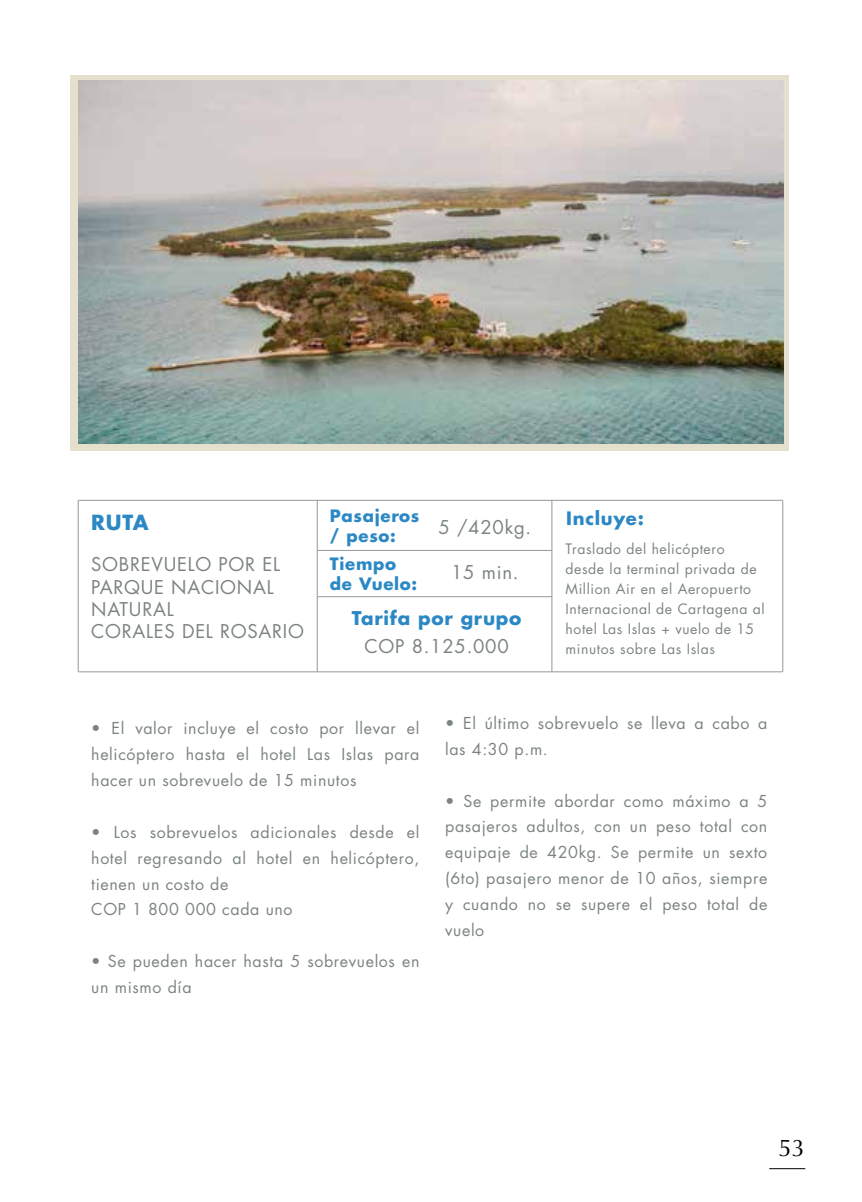
<style>
.page{position:relative;width:862px;height:1202px;background:#fff}
.page>*{position:absolute;margin:0;border:0;box-sizing:border-box;transform-origin:0 0}
.t1{font:24px "Optima";color:#000}
.t2{font:700 20.4px "Futura Std";color:#2c88c5}
.t3{font:18.4px/22.2px "Futura Std";letter-spacing:.04em;color:#7c8383}
.t4{font:700 18.4px "Futura Std";letter-spacing:.04em;color:#2c88c5}
.t5{font:700 18px "Futura Std";letter-spacing:.04em;color:#2c88c5}
.t6{font:700 16.6px/20px "Futura Std";letter-spacing:.04em;color:#2c88c5}
.t7{font:16px/25.8px "Futura Std";letter-spacing:.04em;color:#7c8383}
.t8{font:14px/20px "Futura Std";letter-spacing:.04em;color:#7c8383}
</style>
<div class="page">
<hr style="left:769px;top:1168px;width:36px;height:1px;background:#000">
<div style="left:71px;top:75px;width:718px;height:376px;background:#e5e0ce"></div>
<hr style="left:317px;top:550px;width:235px;height:1px;background:#979897">
<hr style="left:317px;top:596px;width:235px;height:1px;background:#979897">
<hr style="left:78px;top:671px;width:704px;height:1px;background:#979897">
<hr style="left:78px;top:500px;width:705px;height:1px;background:#979897">
<hr style="left:317px;top:500px;width:1px;height:172px;background:#979897">
<hr style="left:782px;top:501px;width:1px;height:171px;background:#979897">
<hr style="left:551px;top:500px;width:1px;height:172px;background:#979897">
<hr style="left:78px;top:500px;width:1px;height:172px;background:#979897">
<img style="left:78px;top:81px;width:705px;height:363px">
<p class="t2" style="left:91px;top:509px;width:59px">RUTA</p>
<p class="t6" style="left:330px;top:505px;width:91px">Pasajeros / peso:</p>
<p class="t3" style="left:438px;top:516px;width:94px">5 /420kg.</p>
<p class="t3" style="left:91px;top:554px;width:214px">SOBREVUELO POR EL<br>PARQUE NACIONAL<br>NATURAL<br>CORALES DEL ROSARIO</p>
<p class="t6" style="left:330px;top:553px;width:89px">Tiempo de Vuelo:</p>
<p class="t3" style="left:451px;top:561px;width:69px">15 min.</p>
<p class="t4" style="left:352px;top:605px;width:171px">Tarifa por grupo</p>
<p class="t3" style="left:365px;top:636px;width:146px">COP 8.125.000</p>
<p class="t5" style="left:566px;top:506px;width:79px">Incluye:</p>
<p class="t8" style="left:565px;top:539px;width:201px">Traslado del helicóptero desde la terminal privada de<br>Million Air en el Aeropuerto<br>Internacional de Cartagena al hotel Las Islas + vuelo de 15 minutos sobre Las Islas</p>
<p class="t7" style="left:91px;top:716px;width:330px;text-align:justify">• El valor incluye el costo por llevar el helicóptero hasta el hotel Las Islas para hacer un sobrevuelo de 15 minutos</p>
<p class="t7" style="left:91px;top:819px;width:330px">• Los sobrevuelos adicionales desde el hotel regresando al hotel en helicóptero, tienen un costo de<br>COP 1 800 000 cada uno</p>
<p class="t7" style="left:91px;top:948px;width:330px">• Se pueden hacer hasta 5 sobrevuelos en un mismo día</p>
<p class="t7" style="left:445px;top:710px;width:324px">• El último sobrevuelo se lleva a cabo a las 4:30 p.m.</p>
<p class="t7" style="left:445px;top:788px;width:324px;text-align:justify">• Se permite abordar como máximo a 5 pasajeros adultos, con un peso total con equipaje de 420kg. Se permite un sexto (6to) pasajero menor de 10 años, siempre y cuando no se supere el peso total de vuelo</p>
<h1 class="t1" style="left:778px;top:1134px;width:28px">53</h1>
</div>
